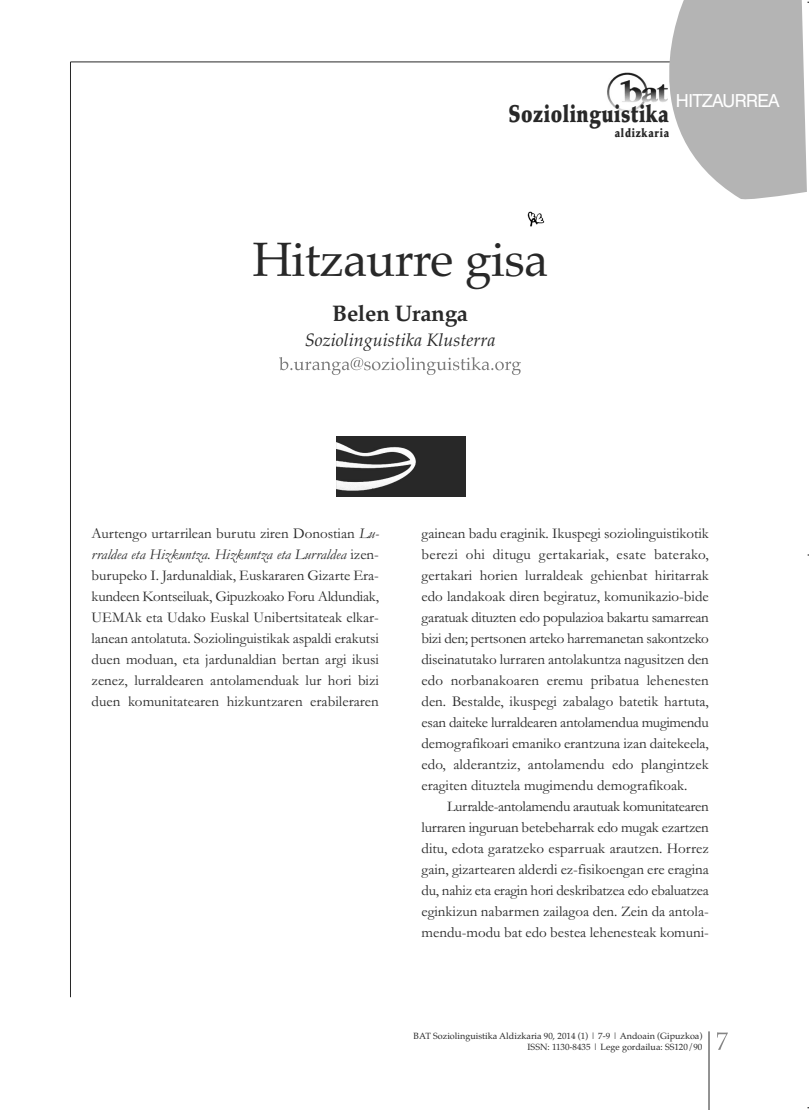
<style>
.page{position:relative;width:809px;height:1110px;background:#fff}
.page>*{position:absolute;margin:0;border:0;box-sizing:border-box;transform-origin:0 0}
.t1{font:48px "Palatino";letter-spacing:-.015em;color:#282828}
.t2{font:900 24.3px "Palatino";letter-spacing:.025em;color:#282828;scale:.8 1}
.t3{font:700 22.5px "Palatino";letter-spacing:-.015em;color:#282828}
.t4{font:italic 18px "Palatino";color:#282828}
.t5{font:18px "Swiss 721 BT";letter-spacing:-.035em;color:#fff}
.t6{font:15px/21px "Garamond";color:#282828;text-align:justify}
.t7{font:900 12.3px "Palatino";letter-spacing:.075em;color:#282828;scale:.8 1}
.t8{font:9px/11.2px "Palatino";color:#282828;text-align:right}
.s1{font-style:italic}
</style>
<div class="page">
<img style="left:607px;top:73px;width:18px;height:39px">
<hr style="left:70px;top:62px;width:638px;height:1px;background:#282828">
<svg style="left:625px;top:0;width:181px;height:200px;fill:#b4b4b4"></svg>
<hr style="left:70px;top:62px;width:1px;height:935px;background:#282828">
<svg style="left:717px;top:1032px;width:10px;height:18px"></svg>
<hr style="left:708px;top:1031px;width:1px;height:79px;background:#282828">
<svg style="left:279px;top:357px;width:41px;height:13px"></svg>
<div style="left:336px;top:436px;width:129px;height:61px;background:#282828"></div>
<img style="left:336px;top:442px;width:80px;height:49px">
<img style="left:527px;top:211px;width:18px;height:16px">
<hr style="left:808px;top:534px;width:1px;height:42px;background:#000">
<h2 class="t2" style="left:508px;top:104px;width:202px">Soziolinguistika</h2>
<p class="t7" style="left:614px;top:128px;width:70px">aldizkaria</p>
<p class="t5" style="left:675px;top:94px;width:105px">HITZAURREA</p>
<h1 class="t1" style="left:252px;top:231px;width:297px">hitzaurre gisa</h1>
<h3 class="t3" style="left:332px;top:300px;width:137px">Belen Uranga</h3>
<p class="t4" style="left:305px;top:329px;width:192px">Soziolinguistika Klusterra</p>
<p class="t6" style="left:92px;top:522px;width:289px">Aurtengo urtarrilean burutu ziren Donostian <span class="s1">Lu&shy;rraldea eta Hizkuntza. Hizkuntza eta Lurraldea</span> izen&shy;burupeko I. Jardunaldiak, Euskararen Gizarte Era&shy;kundeen Kontseiluak, Gipuzkoako Foru Aldundiak, UEMAk eta Udako Euskal Unibertsitateak elkar&shy;lanean antolatuta. Soziolinguistikak aspaldi erakutsi duen moduan, eta jardunaldian bertan argi ikusi zenez, lurraldearen antolamenduak lur hori bizi duen komunitatearen hizkuntzaren erabileraren</p>
<p class="t6" style="left:421px;top:522px;width:289px">gainean badu eraginik. Ikuspegi soziolinguistikotik berezi ohi ditugu gertakariak, esate baterako, gertakari horien lurraldeak gehienbat hiritarrak edo landakoak diren begiratuz, komunikazio-bide garatuak dituzten edo populazioa bakartu samarrean bizi den; pertsonen arteko harremanetan sakontzeko diseinatutako lurraren antolakuntza nagusitzen den edo norbanakoaren eremu pribatua lehenesten den. Bestalde, ikuspegi zabalago batetik hartuta, esan daiteke lurraldearen antolamendua mugimendu demografikoari emaniko erantzuna izan daitekeela, edo, alderantziz, antolamendu edo plangintzek eragiten dituztela mugimendu demografikoak.</p>
<p class="t6" style="left:421px;top:795px;width:289px;text-indent:26px">Lurralde-antolamendu arautuak komunitatearen lurraren inguruan betebeharrak edo mugak ezartzen ditu, edota garatzeko esparruak arautzen. Horrez gain, gizartearen alderdi ez-fisikoengan ere eragina du, nahiz eta eragin hori deskribatzea edo ebaluatzea eginkizun nabarmen zailagoa den. Zein da antola&shy;mendu-modu bat edo bestea lehenesteak komuni-</p>
<p class="t8" style="left:413px;top:1030px;width:290px">BAT Soziolinguistika Aldizkaria 90, 2014 (1) | 7-9 | Andoain (Gipuzkoa)<br>ISSN: 1130-8435 | Lege gordailua: SS120/90</p>
</div>
